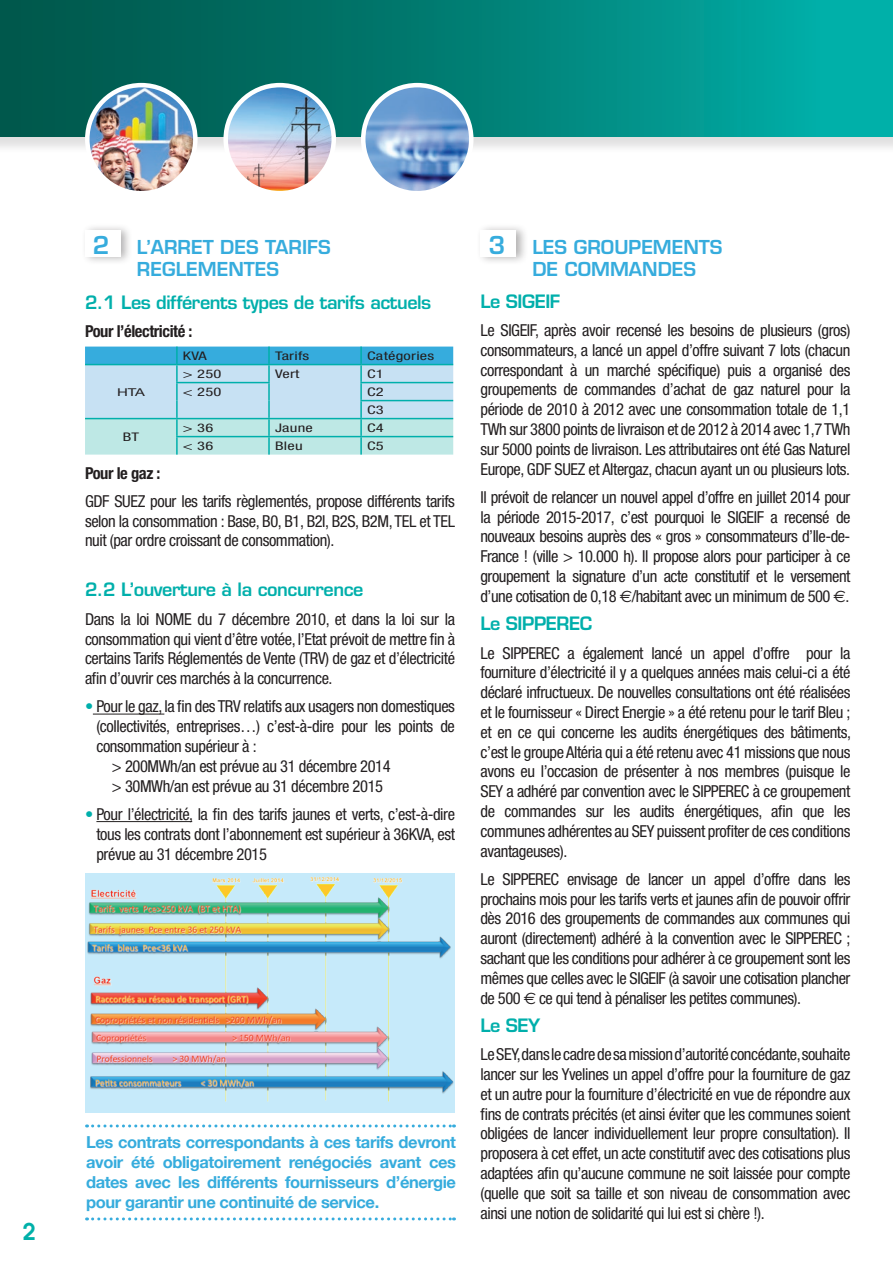
<style>
.page{position:relative;width:893px;height:1263px;background:#fff}
.page>*{position:absolute;margin:0;border:0;box-sizing:border-box;transform-origin:0 0}
.t1{font:600 25.5px "Avant Garde Gothic Itc T";color:#00b0a9}
.t2{font:600 24px "Eurostile";color:#36acdd}
.t3{font:600 18.75px/22.5px "Eurostile";color:#36acdd}
.TX_COURANT_SEY{font:600 18px "Eurostile";letter-spacing:-.025em;color:#00afab}
.TX_COURANT_SEY-2{font:condensed 16.5px/19.8px "Helvetica Neue";letter-spacing:-.025em;color:#231f20;text-align:justify}
.TX_COURANT_SEY-3{font:700 16.5px/19.8px "Helvetica Neue";letter-spacing:-.025em;color:#36acdd;text-align:justify}
.TX_COURANT_SEY-4{font:700 condensed 16.5px "Helvetica Neue";letter-spacing:-.025em;color:#231f20}
.TX_COURANT_SEY-5{font:condensed 11.85px "Helvetica Neue";letter-spacing:.015em;color:#231f20;scale:1.39 1}
.TX_COURANT_SEY-6{font:10.8px "Helvetica Neue";color:#231f20;scale:1.39 1}
.s1{color:#00afab}
.s2{font-family:"Euro Sans";font-stretch:normal}
</style>
<div class="page">
<div style="left:0;top:0;width:893px;height:136px;background:linear-gradient(to right,#045245,#01b0a9)"></div>
<img style="left:87px;top:85px;width:108px;height:108px;border-radius:54px">
<div style="left:85px;top:83px;width:113px;height:112px;border:4px solid #fff;border-radius:50%"></div>
<img style="left:226px;top:85px;width:108px;height:108px;border-radius:54px">
<div style="left:223px;top:83px;width:113px;height:112px;border:4px solid #fff;border-radius:50%"></div>
<img style="left:363px;top:85px;width:108px;height:108px;border-radius:54px">
<div style="left:361px;top:83px;width:112px;height:112px;border:4px solid #fff;border-radius:50%"></div>
<hr style="left:93px;top:714px;width:71px;height:1px;background:#231f20">
<hr style="left:96px;top:821px;width:96px;height:1px;background:#231f20">
<svg style="left:87px;top:1124px;width:367px;height:3px"></svg>
<svg style="left:87px;top:1217px;width:367px;height:3px"></svg>
<div style="left:81px;top:223px;width:52px;height:43px;background:#231f20;opacity:.35"></div>
<div style="left:85px;top:230px;width:35px;height:27px;background:#fff"></div>
<div style="left:476px;top:223px;width:52px;height:43px;background:#231f20;opacity:.35"></div>
<div style="left:480px;top:230px;width:36px;height:27px;background:#fff"></div>
<div style="left:85px;top:874px;width:370px;height:239px;background:#c6eafa"></div>
<img style="left:87px;top:877px;width:367px;height:224px">
<svg style="left:85px;top:347px;width:368px;height:108px;background:#a2d8e6"></svg>
<p class="t1" style="left:23px;top:1216px;width:14px">2</p>
<p class="t2" style="left:93px;top:230px;width:18px">2</p>
<p class="t3" style="left:137px;top:235px;width:195px">L’ARRET DES TARIFS<br>REGLEMENTES</p>
<p class="t2" style="left:488px;top:230px;width:18px">3</p>
<p class="t3" style="left:532px;top:235px;width:192px">LES GROUPEMENTS<br>DE COMMANDES</p>
<p class="TX_COURANT_SEY" style="left:85px;top:291px;width:348px">2.1 Les différents types de tarifs actuels</p>
<p class="TX_COURANT_SEY-4" style="left:85px;top:321px;width:109px">Pour l’électricité :</p>
<p class="TX_COURANT_SEY-6" style="left:117px;top:386px;width:21px">HTA</p>
<p class="TX_COURANT_SEY-5" style="left:123px;top:430px;width:13px">BT</p>
<p class="TX_COURANT_SEY-5" style="left:183px;top:349px;width:19px">KVA</p>
<p class="TX_COURANT_SEY-5" style="left:275px;top:349px;width:26px">Tarifs</p>
<p class="TX_COURANT_SEY-5" style="left:367px;top:349px;width:50px">Catégories</p>
<p class="TX_COURANT_SEY-5" style="left:183px;top:367px;width:29px">&gt; 250</p>
<p class="TX_COURANT_SEY-5" style="left:275px;top:367px;width:19px">Vert</p>
<p class="TX_COURANT_SEY-5" style="left:367px;top:367px;width:14px">C1</p>
<p class="TX_COURANT_SEY-5" style="left:183px;top:385px;width:29px">&lt; 250</p>
<p class="TX_COURANT_SEY-5" style="left:367px;top:385px;width:14px">C2</p>
<p class="TX_COURANT_SEY-5" style="left:367px;top:403px;width:14px">C3</p>
<p class="TX_COURANT_SEY-5" style="left:183px;top:421px;width:23px">&gt; 36</p>
<p class="TX_COURANT_SEY-5" style="left:275px;top:421px;width:29px">Jaune</p>
<p class="TX_COURANT_SEY-5" style="left:367px;top:421px;width:14px">C4</p>
<p class="TX_COURANT_SEY-5" style="left:183px;top:439px;width:23px">&lt; 36</p>
<p class="TX_COURANT_SEY-5" style="left:275px;top:439px;width:21px">Bleu</p>
<p class="TX_COURANT_SEY-5" style="left:367px;top:439px;width:14px">C5</p>
<p class="TX_COURANT_SEY-4" style="left:85px;top:463px;width:77px">Pour le gaz :</p>
<p class="TX_COURANT_SEY-2" style="left:85px;top:491px;width:371px">GDF SUEZ pour les tarifs règlementés, propose différents tarifs selon la consommation : Base, B0, B1, B2I, B2S, B2M, TEL et TEL nuit (par ordre croissant de consommation).</p>
<p class="TX_COURANT_SEY" style="left:85px;top:578px;width:280px">2.2 L’ouverture à la concurrence</p>
<p class="TX_COURANT_SEY-2" style="left:85px;top:609px;width:371px">Dans la loi NOME du 7 décembre 2010, et dans la loi sur la consommation qui vient d’être votée, l’Etat prévoit de mettre fin à certains Tarifs Réglementés de Vente (TRV) de gaz et d’électricité afin d’ouvrir ces marchés à la concurrence.</p>
<p class="TX_COURANT_SEY-2" style="left:96px;top:696px;width:360px;text-indent:-11px"><span class="s1">•</span> Pour le gaz, la fin des TRV relatifs aux usagers non domestiques (collectivités, entreprises…) c’est-à-dire pour les points de consommation supérieur à :</p>
<p class="TX_COURANT_SEY-2" style="left:112px;top:756px;width:280px">&gt; 200MWh/an est prévue au 31 décembre 2014</p>
<p class="TX_COURANT_SEY-2" style="left:112px;top:776px;width:273px">&gt; 30MWh/an est prévue au 31 décembre 2015</p>
<p class="TX_COURANT_SEY-2" style="left:96px;top:804px;width:360px;text-indent:-11px"><span class="s1">•</span> Pour l’électricité, la fin des tarifs jaunes et verts, c’est-à-dire tous les contrats dont l’abonnement est supérieur à 36KVA, est prévue au 31 décembre 2015</p>
<p class="TX_COURANT_SEY-3" style="left:86px;top:1132px;width:371px">Les contrats correspondants à ces tarifs devront avoir été obligatoirement renégociés avant ces dates avec les différents fournisseurs d’énergie pour garantir une continuité de service.</p>
<p class="TX_COURANT_SEY" style="left:480px;top:290px;width:81px">Le SIGEIF</p>
<p class="TX_COURANT_SEY-2" style="left:480px;top:320px;width:372px">Le SIGEIF, après avoir recensé les besoins de plusieurs (gros) consommateurs, a lancé un appel d’offre suivant 7 lots (chacun correspondant à un marché spécifique) puis a organisé des groupements de commandes d’achat de gaz naturel pour la période de 2010 à 2012 avec une consommation totale de 1,1<br>TWh sur 3800 points de livraison et de 2012 à 2014 avec 1,7 TWh sur 5000 points de livraison. Les attributaires ont été Gas Naturel Europe, GDF SUEZ et Altergaz, chacun ayant un ou plusieurs lots.</p>
<p class="TX_COURANT_SEY-2" style="left:480px;top:487px;width:371px">Il prévoit de relancer un nouvel appel d’offre en juillet 2014 pour la période 2015-2017, c’est pourquoi le SIGEIF a recensé de nouveaux besoins auprès des « gros » consommateurs d’Ile-de-France ! (ville &gt; 10.000 h). Il propose alors pour participer à ce groupement la signature d’un acte constitutif et le versement d’une cotisation de 0,18 <span class="s2">€</span>/habitant avec un minimum de 500 <span class="s2">€</span>.</p>
<p class="TX_COURANT_SEY" style="left:480px;top:612px;width:113px">Le SIPPEREC</p>
<p class="TX_COURANT_SEY-2" style="left:480px;top:643px;width:372px">Le SIPPEREC a également lancé un appel d’offre pour la fourniture d’électricité il y a quelques années mais celui-ci a été déclaré infructueux. De nouvelles consultations ont été réalisées et le fournisseur « Direct Energie » a été retenu pour le tarif Bleu ; et en ce qui concerne les audits énergétiques des bâtiments, c’est le groupe Altéria qui a été retenu avec 41 missions que nous avons eu l’occasion de présenter à nos membres (puisque le SEY a adhéré par convention avec le SIPPEREC à ce groupement de commandes sur les audits énergétiques, afin que les communes adhérentes au SEY puissent profiter de ces conditions avantageuses).</p>
<p class="TX_COURANT_SEY-2" style="left:480px;top:869px;width:371px">Le SIPPEREC envisage de lancer un appel d’offre dans les prochains mois pour les tarifs verts et jaunes afin de pouvoir offrir dès 2016 des groupements de commandes aux communes qui auront (directement) adhéré à la convention avec le SIPPEREC ; sachant que les conditions pour adhérer à ce groupement sont les mêmes que celles avec le SIGEIF (à savoir une cotisation plancher de 500 <span class="s2">€</span> ce qui tend à pénaliser les petites communes).</p>
<p class="TX_COURANT_SEY" style="left:480px;top:1014px;width:61px">Le SEY</p>
<p class="TX_COURANT_SEY-2" style="left:480px;top:1044px;width:371px">Le SEY, dans le cadre de sa mission d’autorité concédante, souhaite lancer sur les Yvelines un appel d’offre pour la fourniture de gaz et un autre pour la fourniture d’électricité en vue de répondre aux fins de contrats précités (et ainsi éviter que les communes soient obligées de lancer individuellement leur propre consultation). Il proposera à cet effet, un acte constitutif avec des cotisations plus adaptées afin qu’aucune commune ne soit laissée pour compte (quelle que soit sa taille et son niveau de consommation avec ainsi une notion de solidarité qui lui est si chère !).</p>
</div>
